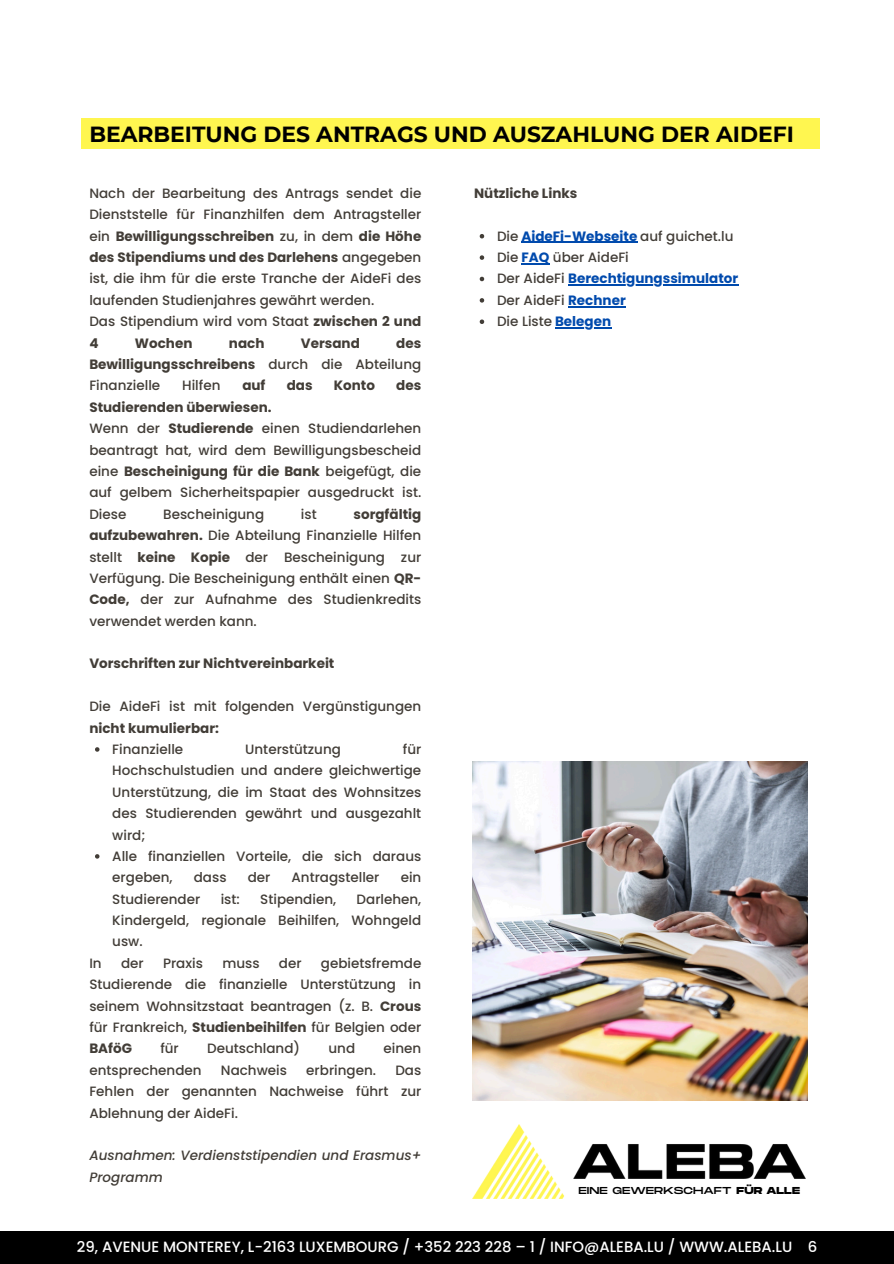
<style>
.page{position:relative;width:894px;height:1264px;background:#fff}
.page>*{position:absolute;margin:0;border:0;box-sizing:border-box;transform-origin:0 0}
.t1{font:700 21.9px "Montserrat";color:#000}
.t2{font:500 14.85px "Poppins";color:#fff}
.t3{font:500 13.5px/21.3px "Poppins";color:#423d37;text-align:justify}
.t4{font:700 13.5px "Poppins";color:#423d37}
.t5{font:italic 500 13.5px/21.3px "Poppins";color:#423d37}
.t6{font:700 13.5px "Poppins";color:#004aad}
.t7{font:10.05px "Monument Extended";color:#000}
.s1{font-weight:700}
.s2{font-weight:700;color:#004aad}
.s3{font-weight:500;color:#423d37}
</style>
<div class="page">
<div style="left:0;top:1230px;width:893px;height:33px;background:#000"></div>
<svg style="left:95px;top:747px;width:4px;height:4px"></svg>
<svg style="left:95px;top:854px;width:4px;height:4px"></svg>
<div style="left:81px;top:118px;width:738px;height:31px;background:#fff650"></div>
<svg style="left:479px;top:234px;width:5px;height:4px"></svg>
<hr style="left:521px;top:242px;width:116px;height:1px;background:#004aad">
<svg style="left:479px;top:255px;width:5px;height:5px"></svg>
<svg style="left:521px;top:263px;width:28px;height:1px"></svg>
<svg style="left:479px;top:277px;width:5px;height:4px"></svg>
<hr style="left:568px;top:284px;width:170px;height:2px;background:#004aad">
<svg style="left:479px;top:298px;width:5px;height:4px"></svg>
<hr style="left:568px;top:306px;width:57px;height:1px;background:#004aad">
<svg style="left:479px;top:319px;width:5px;height:5px"></svg>
<hr style="left:555px;top:327px;width:56px;height:1px;background:#004aad">
<img style="left:472px;top:761px;width:335px;height:339px">
<img style="left:472px;top:1124px;width:333px;height:74px">
<h3 class="t1" style="left:89px;top:121px;width:705px">BEARBEITUNG DES ANTRAGS UND AUSZAHLUNG DER AIDEFI</h3>
<h3 class="t3" style="left:89px;top:182px;width:333px;text-align:left">Nach der Bearbeitung des Antrags sendet die Dienststelle für Finanzhilfen dem Antragsteller ein <span class="s1">Bewilligungsschreiben</span> zu, in dem <span class="s1">die Höhe des Stipendiums und des Darlehens</span> angegeben ist, die ihm für die erste Tranche der AideFi des laufenden Studienjahres gewährt werden.<br>Das Stipendium wird vom Staat <span class="s1">zwischen 2 und 4</span></h3>
<h3 class="t3" style="left:89px;top:332px;width:333px;text-indent:307px"><span class="s1">des Bewilligungsschreibens</span> durch die Abteilung Finanzielle</h3>
<h3 class="t4" style="left:135px;top:333px;width:59px">Wochen</h3>
<h3 class="t4" style="left:229px;top:333px;width:37px">nach</h3>
<h3 class="t4" style="left:301px;top:333px;width:60px">Versand</h3>
<h3 class="t3" style="left:182px;top:375px;width:40px">Hilfen</h3>
<h3 class="t4" style="left:242px;top:376px;width:25px">auf</h3>
<h3 class="t4" style="left:286px;top:376px;width:27px">das</h3>
<h3 class="t4" style="left:334px;top:376px;width:43px">Konto</h3>
<h3 class="t4" style="left:396px;top:376px;width:27px">des</h3>
<h3 class="t3" style="left:89px;top:396px;width:333px;text-align:left"><span class="s1">Studierenden überwiesen.<br></span>Wenn der <span class="s1">Studierende</span> einen Studiendarlehen beantragt hat, wird dem Bewilligungsbescheid eine <span class="s1">Bescheinigung für die Bank</span> beigefügt, die auf gelbem Sicherheitspapier ausgedruckt ist.<br>Diese</h3>
<h3 class="t3" style="left:89px;top:503px;width:333px;text-indent:264px"><span class="s1">sorgfältig aufzubewahren.</span> Die Abteilung Finanzielle Hilfen stellt <span class="s1">keine Kopie</span> der Bescheinigung zur Verfügung. Die Bescheinigung enthält einen <span class="s1">QR-Code,</span> der zur Aufnahme des Studienkredits verwendet werden kann.</h3>
<h3 class="t4" style="left:89px;top:654px;width:246px">Vorschriften zur Nichtvereinbarkeit</h3>
<h3 class="t3" style="left:89px;top:695px;width:333px">Die AideFi ist mit folgenden Vergünstigungen <span class="s1">nicht kumulierbar:</span></h3>
<p class="t3" style="left:112px;top:738px;width:72px">Finanzielle</p>
<p class="t3" style="left:245px;top:738px;width:97px">Unterstützung</p>
<h3 class="t3" style="left:163px;top:503px;width:102px">Bescheinigung</h3>
<h3 class="t3" style="left:301px;top:503px;width:17px">ist</h3>
<p class="t3" style="left:112px;top:738px;width:310px;text-indent:290px">für Hochschulstudien und andere gleichwertige Unterstützung, die im Staat des Wohnsitzes des Studierenden gewährt und ausgezahlt wird;</p>
<p class="t3" style="left:112px;top:845px;width:310px">Alle finanziellen Vorteile, die sich daraus ergeben,</p>
<p class="t3" style="left:194px;top:866px;width:34px">dass</p>
<p class="t3" style="left:248px;top:866px;width:24px">der</p>
<p class="t3" style="left:291px;top:866px;width:89px">Antragsteller</p>
<p class="t3" style="left:400px;top:866px;width:22px">ein</p>
<p class="t3" style="left:112px;top:888px;width:89px">Studierender</p>
<p class="t3" style="left:221px;top:888px;width:21px">ist:</p>
<p class="t3" style="left:260px;top:888px;width:77px">Stipendien,</p>
<p class="t3" style="left:112px;top:888px;width:310px;text-indent:244px">Darlehen, Kindergeld, regionale Beihilfen, Wohngeld usw.</p>
<h3 class="t3" style="left:89px;top:952px;width:333px;text-indent:231px">gebietsfremde Studierende die finanzielle Unterstützung in seinem Wohnsitzstaat beantragen (z. B. <span class="s1">Crous </span>für Frankreich, <span class="s1">Studienbeihilfen</span> für Belgien oder <span class="s1">BAföG</span></h3>
<h3 class="t3" style="left:89px;top:952px;width:14px">In</h3>
<h3 class="t3" style="left:121px;top:952px;width:24px">der</h3>
<h3 class="t3" style="left:163px;top:952px;width:41px">Praxis</h3>
<h3 class="t3" style="left:222px;top:952px;width:39px">muss</h3>
<h3 class="t3" style="left:279px;top:952px;width:24px">der</h3>
<h3 class="t3" style="left:160px;top:1037px;width:20px">für</h3>
<h3 class="t3" style="left:207px;top:1037px;width:95px">Deutschland)</h3>
<h3 class="t3" style="left:328px;top:1037px;width:28px">und</h3>
<h3 class="t3" style="left:383px;top:1037px;width:39px">einen</h3>
<h3 class="t3" style="left:89px;top:1059px;width:114px">entsprechenden</h3>
<h3 class="t3" style="left:221px;top:1059px;width:67px">Nachweis</h3>
<h3 class="t3" style="left:306px;top:1059px;width:71px">erbringen.</h3>
<h3 class="t3" style="left:89px;top:1059px;width:333px;text-indent:306px">Das Fehlen der genannten Nachweise führt zur Ablehnung der AideFi.</h3>
<h3 class="t5" style="left:89px;top:1144px;width:333px">Ausnahmen: Verdienststipendien und Erasmus+<br>Programm</h3>
<p class="t4" style="left:474px;top:184px;width:105px">Nützliche Links</p>
<p class="t3" style="left:497px;top:225px;width:238px">Die <span class="s2">AideFi-Webseite</span> auf guichet.lu</p>
<p class="t3" style="left:497px;top:247px;width:133px">Die <span class="s2">FAQ</span> über AideFi</p>
<p class="t6" style="left:497px;top:269px;width:243px"><span class="s3">Der AideFi</span> Berechtigungssimulator</p>
<p class="t3" style="left:497px;top:289px;width:130px">Der AideFi <span class="s2">Rechner</span></p>
<p class="t3" style="left:497px;top:311px;width:116px">Die Liste <span class="s2">Belegen</span></p>
<p class="t7" style="left:578px;top:1185px;width:223px">EINE GEWERKSCHAFT <span class="s1">FÜR ALLE</span></p>
<h1 class="t2" style="left:77px;top:1236px;width:741px">29, AVENUE MONTEREY, L-2163 LUXEMBOURG / +352 223 228 – 1 / INFO@ALEBA.LU / WWW.ALEBA.LU 6</h1>
</div>
